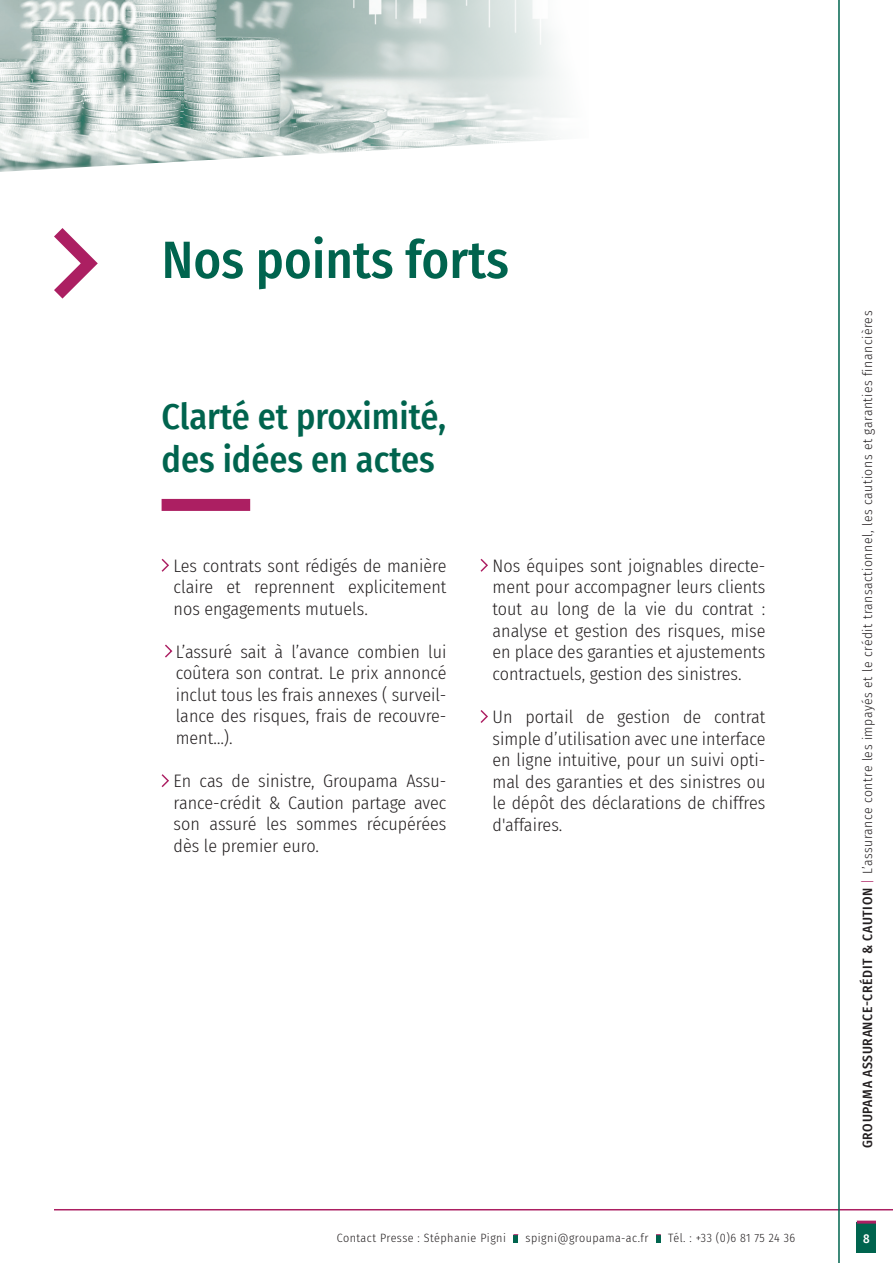
<style>
.page{position:relative;width:893px;height:1263px;background:#fff}
.page>*{position:absolute;margin:0;border:0;box-sizing:border-box;transform-origin:0 0}
.Titre_section{font:500 52.5px "Fira Sans Condensed";color:#00644e}
.Titre{font:500 36px/43.2px "Fira Sans Condensed";color:#00644e}
.Paragraphe_2_lignes{font:300 18px/21.6px "Fira Sans Condensed";color:#231f20;text-align:justify}
.t1{font:300 13.5px "Fira Sans Condensed";letter-spacing:.04em;color:#231f20}
.t2{font:500 12.75px "Fira Sans Condensed";color:#fff}
.t3{font:300 12px "Fira Sans Condensed";letter-spacing:.04em;color:#231f20}
.s1{font-weight:500}
.s2{color:#ac1f62}
</style>
<div class="page">
<div style="left:857px;top:1222px;width:19px;height:31px;background:#00644e"></div>
<hr style="left:857px;top:1220px;width:19px;height:3px;background:#ac1f62">
<hr style="left:54px;top:1209px;width:839px;height:1px;background:#ac1f62">
<hr style="left:838px;top:0;width:2px;height:1263px;background:#00644e">
<svg style="left:513px;top:1234px;width:5px;height:8px"></svg>
<svg style="left:656px;top:1234px;width:5px;height:8px"></svg>
<svg style="left:54px;top:228px;width:44px;height:71px"></svg>
<img style="left:0;top:0;width:565px;height:172px">
<div style="left:162px;top:499px;width:88px;height:12px;background:#ac1f62"></div>
<svg style="left:161px;top:558px;width:8px;height:14px"></svg>
<svg style="left:165px;top:644px;width:8px;height:14px"></svg>
<svg style="left:161px;top:774px;width:8px;height:13px"></svg>
<svg style="left:480px;top:558px;width:8px;height:14px"></svg>
<svg style="left:480px;top:710px;width:8px;height:13px"></svg>
<p class="Titre_section" style="left:162px;top:218px;width:349px">Nos points forts</p>
<p class="Titre" style="left:162px;top:393px;width:286px">Clarté et proximité, des idées en actes</p>
<p class="Paragraphe_2_lignes" style="left:174px;top:555px;width:274px">Les contrats sont rédigés de manière claire et reprennent explicitement nos engagements mutuels.</p>
<p class="Paragraphe_2_lignes" style="left:176px;top:640px;width:272px">L’assuré sait à l’avance combien lui coûtera son contrat. Le prix annoncé inclut tous les frais annexes ( surveil&shy;lance des risques, frais de recouvre&shy;ment…).</p>
<p class="Paragraphe_2_lignes" style="left:174px;top:770px;width:274px">En cas de sinistre, Groupama Assu&shy;rance-crédit &amp; Caution partage avec son assuré les sommes récupérées dès le premier euro.</p>
<p class="Paragraphe_2_lignes" style="left:492px;top:555px;width:274px">Nos équipes sont joignables directe&shy;ment pour accompagner leurs clients tout au long de la vie du contrat : analyse et gestion des risques, mise en place des garanties et ajustements contractuels, gestion des sinistres.</p>
<p class="Paragraphe_2_lignes" style="left:492px;top:706px;width:274px">Un portail de gestion de contrat simple d’utilisation avec une interface en ligne intuitive, pour un suivi opti&shy;mal des garanties et des sinistres ou le dépôt des déclarations de chiffres d'affaires.</p>
<p class="t1" style="left:858px;top:1148px;width:839px;rotate:-90deg"><span class="s1">GROUPAMA ASSURANCE-CRÉDIT &amp; CAUTION</span> <span class="s2">|</span> L’assurance contre les impayés et le crédit transactionnel, les cautions et garanties financières</p>
<p class="t3" style="left:337px;top:1230px;width:171px">Contact Presse : Stéphanie Pigni</p>
<p class="t3" style="left:526px;top:1230px;width:124px">spigni@groupama-ac.fr</p>
<p class="t3" style="left:668px;top:1230px;width:128px">Tél. : +33 (0)6 81 75 24 36</p>
<p class="t2" style="left:863px;top:1229px;width:8px">8</p>
</div>
